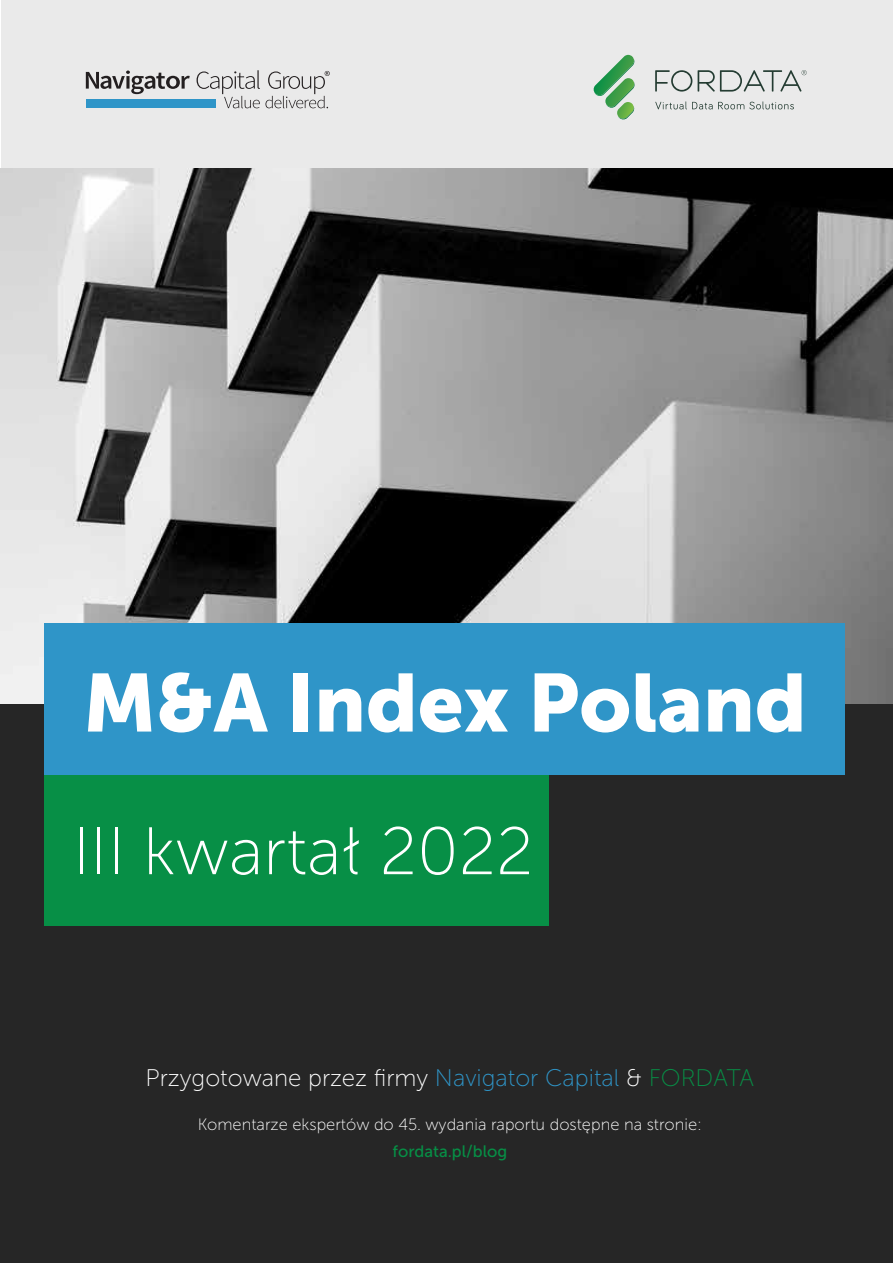
<style>
.page{position:relative;width:893px;height:1263px;background:#fff}
.page>*{position:absolute;margin:0;border:0;box-sizing:border-box;transform-origin:0 0}
.t1{font:81.45px "Museo Sans 900";color:#fff}
.t2{font:67.05px "Museo Sans 100";color:#fff}
.t3{font:24px "Museo Sans 100";color:#fff}
.t4{font:16.5px "Museo Sans 100";color:#fff}
.t5{font:16.5px "Museo Sans 500";color:#078f46}
.s1{color:#2f95c8}
.s2{color:#078f46}
</style>
<div class="page">
<div style="left:2px;top:0;width:891px;height:1263px;background:#eaeaea"></div>
<div style="left:0;top:699px;width:893px;height:564px;background:#262626"></div>
<img style="left:0;top:169px;width:893px;height:534px">
<div style="left:44px;top:623px;width:801px;height:152px;background:#2f95c8"></div>
<div style="left:44px;top:775px;width:505px;height:151px;background:#078f46"></div>
<svg style="left:655px;top:70px;width:37px;height:22px"></svg>
<svg style="left:655px;top:101px;width:139px;height:8px"></svg>
<svg style="left:593px;top:55px;width:42px;height:65px"></svg>
<svg style="left:698px;top:70px;width:109px;height:22px"></svg>
<svg style="left:86px;top:71px;width:104px;height:23px"></svg>
<div style="left:86px;top:100px;width:130px;height:8px;background:#2f95c8"></div>
<svg style="left:197px;top:70px;width:133px;height:38px"></svg>
<h1 class="t1" style="left:83px;top:657px;width:725px">M&amp;A Index Poland</h1>
<h2 class="t2" style="left:73px;top:815px;width:462px">III kwartał 2022</h2>
<h3 class="t3" style="left:146px;top:1065px;width:610px">Przygotowane przez firmy <span class="s1">Navigator Capital</span> &amp; <span class="s2">FORDATA</span></h3>
<p class="t4" style="left:198px;top:1115px;width:506px">Komentarze ekspertów do 45. wydania raportu dostępne na stronie:</p>
<p class="t5" style="left:392px;top:1142px;width:116px">fordata.pl/blog</p>
</div>
